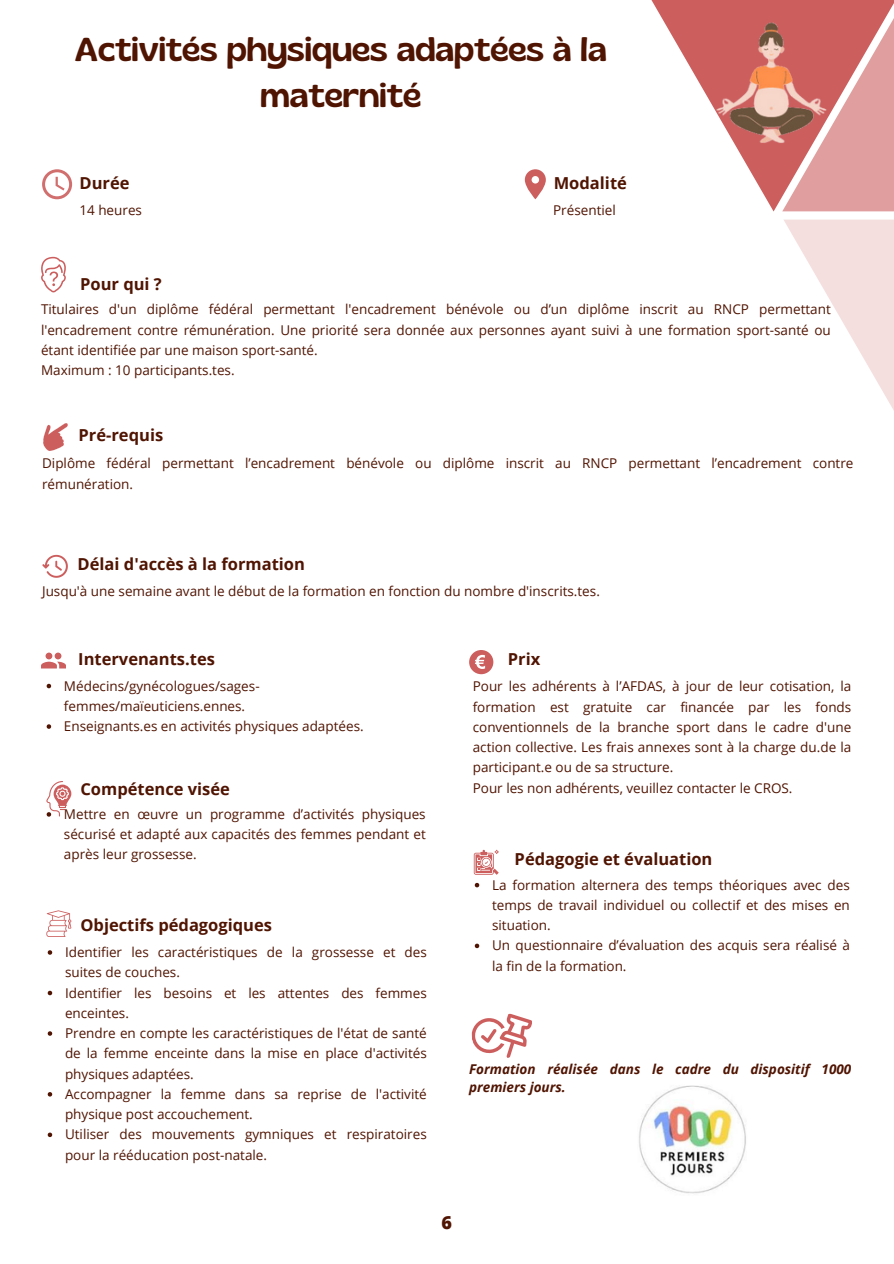
<style>
.page{position:relative;width:894px;height:1264px;background:#fff}
.page>*{position:absolute;margin:0;border:0;box-sizing:border-box;transform-origin:0 0}
.t1{font:33px/46.2px "Gliker";color:#501402;text-align:center}
.t2{font:800 18px "Open Sans";color:#501402}
.t3{font:700 16.5px "Open Sans";color:#501402}
.t4{font:13.5px/20.2px "Open Sans";color:#501402}
.t5{font:italic 700 13.5px/18px "Open Sans";color:#501402}
</style>
<div class="page">
<svg style="left:784px;top:219px;width:109px;height:190px"></svg>
<svg style="left:41px;top:257px;width:25px;height:35px"></svg>
<svg style="left:43px;top:423px;width:25px;height:28px"></svg>
<svg style="left:42px;top:555px;width:26px;height:23px"></svg>
<svg style="left:42px;top:169px;width:30px;height:30px"></svg>
<svg style="left:524px;top:169px;width:21px;height:30px"></svg>
<svg style="left:474px;top:882px;width:5px;height:5px"></svg>
<svg style="left:474px;top:943px;width:5px;height:5px"></svg>
<svg style="left:473px;top:849px;width:25px;height:25px"></svg>
<div style="left:469px;top:650px;width:24px;height:24px;background:#cc5e5e;border-radius:50%"></div>
<svg style="left:475px;top:655px;width:10px;height:14px"></svg>
<svg style="left:46px;top:781px;width:25px;height:35px"></svg>
<svg style="left:48px;top:950px;width:4px;height:4px"></svg>
<svg style="left:48px;top:990px;width:4px;height:5px"></svg>
<svg style="left:48px;top:1031px;width:4px;height:4px"></svg>
<svg style="left:48px;top:1092px;width:4px;height:4px"></svg>
<svg style="left:48px;top:1132px;width:4px;height:5px"></svg>
<svg style="left:46px;top:910px;width:25px;height:26px"></svg>
<svg style="left:47px;top:683px;width:4px;height:5px"></svg>
<svg style="left:47px;top:724px;width:4px;height:4px"></svg>
<svg style="left:41px;top:652px;width:25px;height:16px"></svg>
<svg style="left:651px;top:0;width:242px;height:211px"></svg>
<img style="left:716px;top:15px;width:115px;height:143px">
<img style="left:639px;top:1085px;width:107px;height:109px">
<svg style="left:471px;top:1013px;width:61px;height:45px"></svg>
<h2 class="t1" style="left:75px;top:25px;width:533px">Activités physiques adaptées à la maternité</h2>
<p class="t3" style="left:79px;top:171px;width:52px">Durée</p>
<h1 class="t4" style="left:79px;top:200px;width:64px">14 heures</h1>
<h2 class="t3" style="left:80px;top:272px;width:83px">Pour qui ?</h2>
<p class="t3" style="left:553px;top:172px;width:75px">Modalité</p>
<h2 class="t4" style="left:553px;top:200px;width:64px">Présentiel</h2>
<p class="t4" style="left:41px;top:299px;width:791px;text-align:justify">Titulaires d'un diplôme fédéral permettant l'encadrement bénévole ou d’un diplôme inscrit au RNCP permettant l'encadrement contre rémunération. Une priorité sera donnée aux personnes ayant suivi à une formation sport-santé ou étant identifiée par une maison sport-santé.</p>
<p class="t4" style="left:41px;top:360px;width:195px">Maximum : 10 participants.tes.</p>
<p class="t3" style="left:78px;top:423px;width:86px">Pré-requis</p>
<p class="t4" style="left:42px;top:453px;width:812px">Diplôme fédéral permettant l’encadrement bénévole ou diplôme inscrit au RNCP permettant l’encadrement contre rémunération.</p>
<p class="t3" style="left:78px;top:552px;width:229px">Délai d'accès à la formation</p>
<p class="t4" style="left:42px;top:580px;width:559px">Jusqu'à une semaine avant le début de la formation en fonction du nombre d'inscrits.tes.</p>
<p class="t3" style="left:78px;top:647px;width:138px">Intervenants.tes</p>
<h2 class="t4" style="left:64px;top:675px;width:197px">Médecins/gynécologues/sages&shy;femmes/maïeuticiens.ennes.</h2>
<p class="t4" style="left:64px;top:715px;width:301px">Enseignants.es en activités physiques adaptées.</p>
<p class="t3" style="left:80px;top:777px;width:151px">Compétence visée</p>
<p class="t4" style="left:64px;top:803px;width:363px;text-align:justify">Mettre en œuvre un programme d’activités physiques sécurisé et adapté aux capacités des femmes pendant et après leur grossesse.</p>
<p class="t3" style="left:80px;top:913px;width:193px">Objectifs pédagogiques</p>
<p class="t4" style="left:65px;top:941px;width:363px">Identifier les caractéristiques de la grossesse et des suites de couches.</p>
<h2 class="t4" style="left:65px;top:982px;width:363px">Identifier les besoins et les attentes des femmes enceintes.</h2>
<p class="t4" style="left:65px;top:1022px;width:363px;text-align:justify">Prendre en compte les caractéristiques de l'état de santé de la femme enceinte dans la mise en place d'activités physiques adaptées.</p>
<p class="t4" style="left:65px;top:1083px;width:363px">Accompagner la femme dans sa reprise de l'activité physique post accouchement.</p>
<h2 class="t4" style="left:65px;top:1123px;width:363px">Utiliser des mouvements gymniques et respiratoires pour la rééducation post-natale.</h2>
<h2 class="t3" style="left:508px;top:647px;width:34px">Prix</h2>
<p class="t4" style="left:472px;top:676px;width:380px;text-align:justify">Pour les adhérents à l’AFDAS, à jour de leur cotisation, la formation est gratuite car financée par les fonds conventionnels de la branche sport dans le cadre d'une action collective. Les frais annexes sont à la charge du.de la participant.e ou de sa structure.</p>
<p class="t4" style="left:472px;top:777px;width:321px">Pour les non adhérents, veuillez contacter le CROS.</p>
<h2 class="t3" style="left:514px;top:847px;width:199px">Pédagogie et évaluation</h2>
<p class="t4" style="left:492px;top:874px;width:359px;text-align:justify">La formation alternera des temps théoriques avec des temps de travail individuel ou collectif et des mises en situation.</p>
<p class="t4" style="left:492px;top:935px;width:359px">Un questionnaire d’évaluation des acquis sera réalisé à la fin de la formation.</p>
<p class="t5" style="left:469px;top:1060px;width:383px">Formation réalisée dans le cadre du dispositif 1000 premiers jours.</p>
<p class="t2" style="left:441px;top:1209px;width:12px">6</p>
</div>
